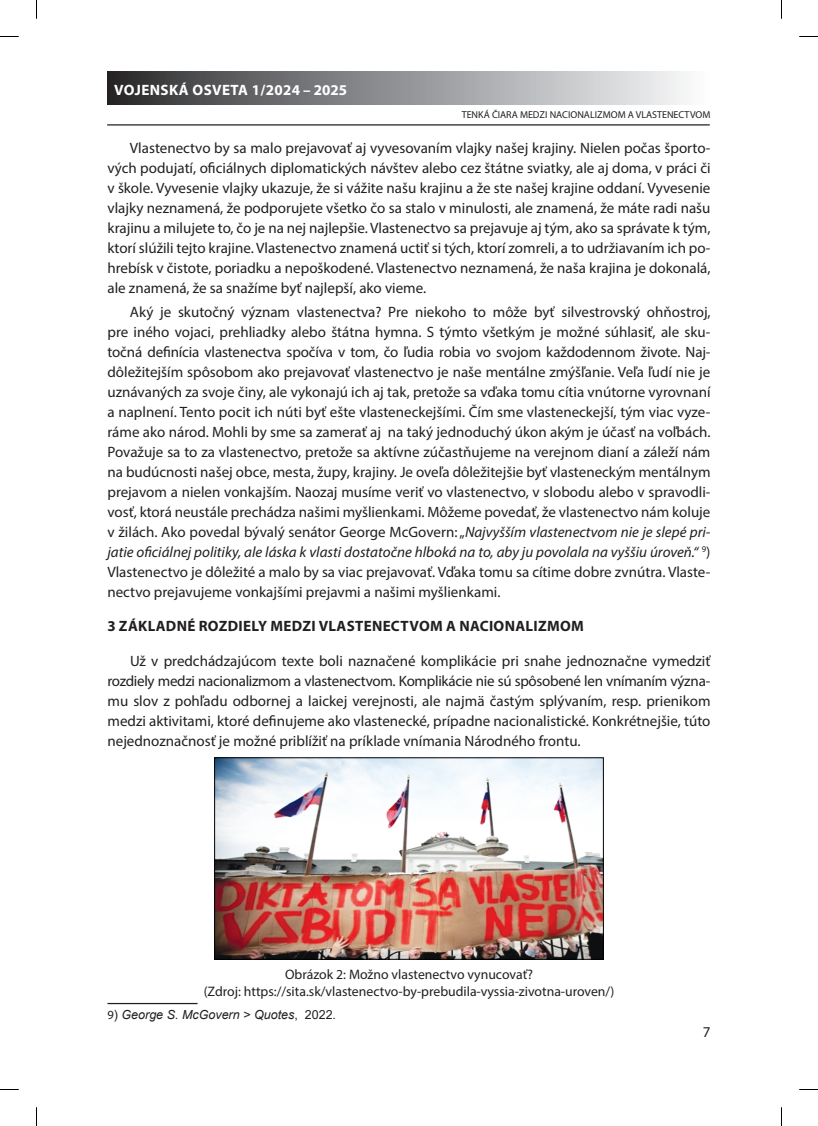
<style>
.page{position:relative;width:818px;height:1126px;background:#fff}
.page>*{position:absolute;margin:0;border:0;box-sizing:border-box;transform-origin:0 0}
.t1{font:15px/20px "Myriad Pro";color:#231f20;text-align:justify}
.t2{font:700 15px "Myriad Pro";letter-spacing:.02em;color:#231f20}
.t3{font:700 15px "Myriad Pro";letter-spacing:.025em;color:#fff}
.t4{font:13.75px/17.5px "Myriad Pro";color:#231f20;text-align:center}
.t5{font:italic 12.5px "Arial";color:#231f20}
.t6{font:10px "Myriad Pro";color:#231f20}
.s1{font-style:italic}
.s2{font-family:"Myriad Pro";font-style:normal}
.s3{font-style:normal}
</style>
<div class="page">
<hr style="left:107px;top:124px;width:602px;height:1px;background:#231f20">
<div style="left:107px;top:72px;width:603px;height:32px;background:linear-gradient(to right,#2c2c2f,#fcfdff)"></div>
<hr style="left:107px;top:1002px;width:90px;height:2px;background:#231f20">
<img style="left:216px;top:759px;width:385px;height:198px">
<div style="left:214px;top:757px;width:389px;height:202px;border:1px solid #000"></div>
<svg style="left:0;top:36px;width:19px;height:1px"></svg>
<svg style="left:799px;top:36px;width:18px;height:1px"></svg>
<svg style="left:0;top:1089px;width:19px;height:1px"></svg>
<svg style="left:799px;top:1089px;width:18px;height:1px"></svg>
<svg style="left:36px;top:0;width:1px;height:19px"></svg>
<svg style="left:36px;top:1107px;width:1px;height:18px"></svg>
<p class="t3" style="left:114px;top:80px;width:234px">VOJENSKÁ OSVETA 1/2024 – 2025</p>
<p class="t6" style="left:461px;top:109px;width:250px">TENKÁ ČIARA MEDZI NACIONALIZMOM A VLASTENECTVOM</p>
<p class="t1" style="left:107px;top:138px;width:604px;text-indent:22px">Vlastenectvo by sa malo prejavovať aj vyvesovaním vlajky našej krajiny. Nielen počas športo&shy;vých podujatí, oficiálnych diplomatických návštev alebo cez štátne sviatky, ale aj doma, v práci či v škole. Vyvesenie vlajky ukazuje, že si vážite našu krajinu a že ste našej krajine oddaní. Vyvesenie vlajky neznamená, že podporujete všetko čo sa stalo v minulosti, ale znamená, že máte radi našu krajinu a milujete to, čo je na nej najlepšie. Vlastenectvo sa prejavuje aj tým, ako sa správate k tým, ktorí slúžili tejto krajine. Vlastenectvo znamená uctiť si tých, ktorí zomreli, a to udržiavaním ich po&shy;hrebísk v čistote, poriadku a nepoškodené. Vlastenectvo neznamená, že naša krajina je dokonalá, ale znamená, že sa snažíme byť najlepší, ako vieme.</p>
<p class="t1" style="left:107px;top:301px;width:604px;text-indent:22px">Aký je skutočný význam vlastenectva? Pre niekoho to môže byť silvestrovský ohňostroj, pre iného vojaci, prehliadky alebo štátna hymna. S týmto všetkým je možné súhlasiť, ale sku&shy;točná definícia vlastenectva spočíva v tom, čo ľudia robia vo svojom každodennom živote. Naj&shy;dôležitejším spôsobom ako prejavovať vlastenectvo je naše mentálne zmýšľanie. Veľa ľudí nie je uznávaných za svoje činy, ale vykonajú ich aj tak, pretože sa vďaka tomu cítia vnútorne vyrovnaní a naplnení. Tento pocit ich núti byť ešte vlasteneckejšími. Čím sme vlasteneckejší, tým viac vyze&shy;ráme ako národ. Mohli by sme sa zamerať aj na taký jednoduchý úkon akým je účasť na voľbách.<br>Považuje sa to za vlastenectvo, pretože sa aktívne zúčastňujeme na verejnom dianí a záleží nám na budúcnosti našej obce, mesta, župy, krajiny. Je oveľa dôležitejšie byť vlasteneckým mentálnym prejavom a nielen vonkajším. Naozaj musíme veriť vo vlastenectvo, v slobodu alebo v spravodli&shy;vosť, ktorá neustále prechádza našimi myšlienkami. Môžeme povedať, že vlastenectvo nám koluje v žilách. Ako povedal bývalý senátor George McGovern: „<span class="s1">Najvyšším vlastenectvom nie je slepé pri&shy;jatie oficiálnej politiky, ale láska k vlasti dostatočne hlboká na to, aby ju povolala na vyššiu úroveň.“</span> <sup>9</sup>)<br>Vlastenectvo je dôležité a malo by sa viac prejavovať. Vďaka tomu sa cítime dobre zvnútra. Vlaste&shy;nectvo prejavujeme vonkajšími prejavmi a našimi myšlienkami.</p>
<p class="t2" style="left:107px;top:616px;width:22px">3 ZÁK</p>
<p class="t2" style="left:148px;top:616px;width:62px">LADNÉ ROZ</p>
<p class="t2" style="left:228px;top:616px;width:120px">DIELY MEDZI VLASTENECTVOM</p>
<p class="t2" style="left:446px;top:616px;width:24px">A NACIONA</p>
<p class="t2" style="left:525px;top:616px;width:19px">LIZMOM</p>
<p class="t1" style="left:107px;top:650px;width:604px;text-indent:22px">Už v predchádzajúcom texte boli naznačené komplikácie pri snahe jednoznačne vymedziť rozdiely medzi nacionalizmom a vlastenectvom. Komplikácie nie sú spôsobené len vnímaním význa&shy;mu slov z pohľadu odbornej a laickej verejnosti, ale najmä častým splývaním, resp. prienikom medzi aktivitami, ktoré definujeme ako vlastenecké, prípadne nacionalistické. Konkrétnejšie, túto nejednoznačnosť je možné priblížiť na príklade vnímania Národného frontu.</p>
<p class="t4" style="left:203px;top:965px;width:412px">Obrázok 2: Možno vlastenectvo vynucovať?<br>(Zdroj: https://sita.sk/vlastenectvo-by-prebudila-vyssia-zivotna-uroven/)</p>
<p class="t5" style="left:107px;top:1005px;width:230px"><span class="s2">9</span><span class="s3">)</span> George S. McGovern &gt; Quotes<span class="s3">, 2022.</span></p>
<p class="t1" style="left:702px;top:1021px;width:9px">7</p>
</div>
